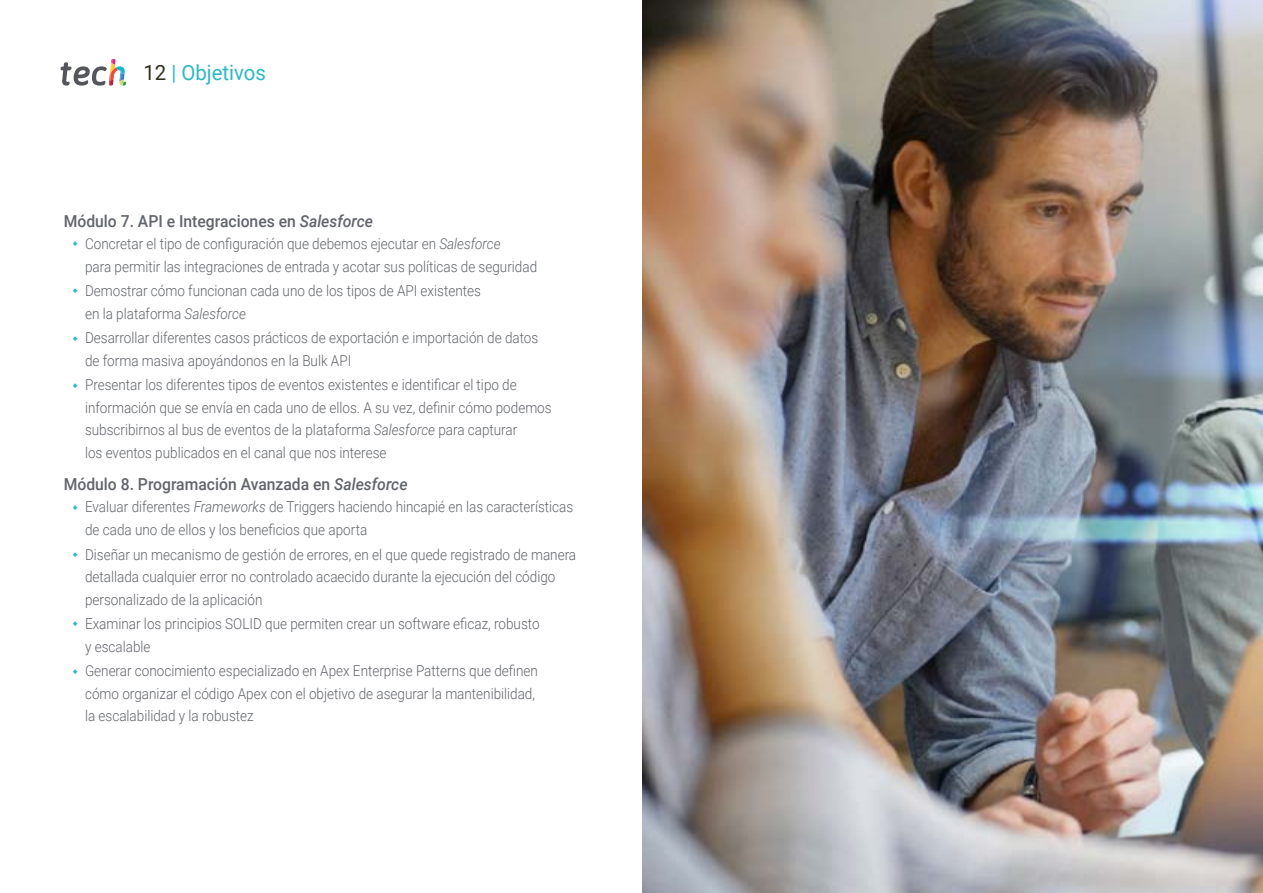
<style>
.page{position:relative;width:1263px;height:893px;background:#fff}
.page>*{position:absolute;margin:0;border:0;box-sizing:border-box;transform-origin:0 0}
.t1{font:21px "Roboto";color:#2db8c5}
.t2{font:500 16.5px "Roboto";color:#61646a;scale:.95 1}
.t3{font:300 15px/22.5px "Roboto";color:#61646a;scale:.9 1}
.s1{color:#312e20}
.s2{font-style:italic}
</style>
<div class="page">
<img style="left:642px;top:0;width:621px;height:893px">
<svg style="left:61px;top:59px;width:65px;height:27px"></svg>
<h1 class="t1" style="left:144px;top:57px;width:124px"><span class="s1">12</span> | Objetivos</h1>
<p class="t2" style="left:64px;top:209px;width:327px">Módulo 7. API e Integraciones en <span class="s2">Salesforce</span></p>
<p class="t3" style="left:85px;top:232px;width:504px">Concretar el tipo de configuración que debemos ejecutar en <span class="s2">Salesforce<br></span>para permitir las integraciones de entrada y acotar sus políticas de seguridad</p>
<p class="t3" style="left:85px;top:279px;width:441px">Demostrar cómo funcionan cada uno de los tipos de API existentes en la plataforma <span class="s2">Salesforce</span></p>
<p class="t3" style="left:85px;top:326px;width:505px">Desarrollar diferentes casos prácticos de exportación e importación de datos de forma masiva apoyándonos en la Bulk API</p>
<p class="t3" style="left:85px;top:373px;width:520px">Presentar los diferentes tipos de eventos existentes e identificar el tipo de información que se envía en cada uno de ellos. A su vez, definir cómo podemos subscribirnos al bus de eventos de la plataforma <span class="s2">Salesforce</span> para capturar<br>los eventos publicados en el canal que nos interese</p>
<p class="t2" style="left:64px;top:473px;width:363px">Módulo 8. Programación Avanzada en <span class="s2">Salesforce</span></p>
<p class="t3" style="left:85px;top:495px;width:544px">Evaluar diferentes <span class="s2">Frameworks</span> de Triggers haciendo hincapié en las características de cada uno de ellos y los beneficios que aporta</p>
<p class="t3" style="left:85px;top:542px;width:547px">Diseñar un mecanismo de gestión de errores, en el que quede registrado de manera detallada cualquier error no controlado acaecido durante la ejecución del código personalizado de la aplicación</p>
<p class="t3" style="left:85px;top:612px;width:507px">Examinar los principios SOLID que permiten crear un software eficaz, robusto y escalable</p>
<p class="t3" style="left:85px;top:659px;width:505px">Generar conocimiento especializado en Apex Enterprise Patterns que definen cómo organizar el código Apex con el objetivo de asegurar la mantenibilidad, la escalabilidad y la robustez</p>
</div>
